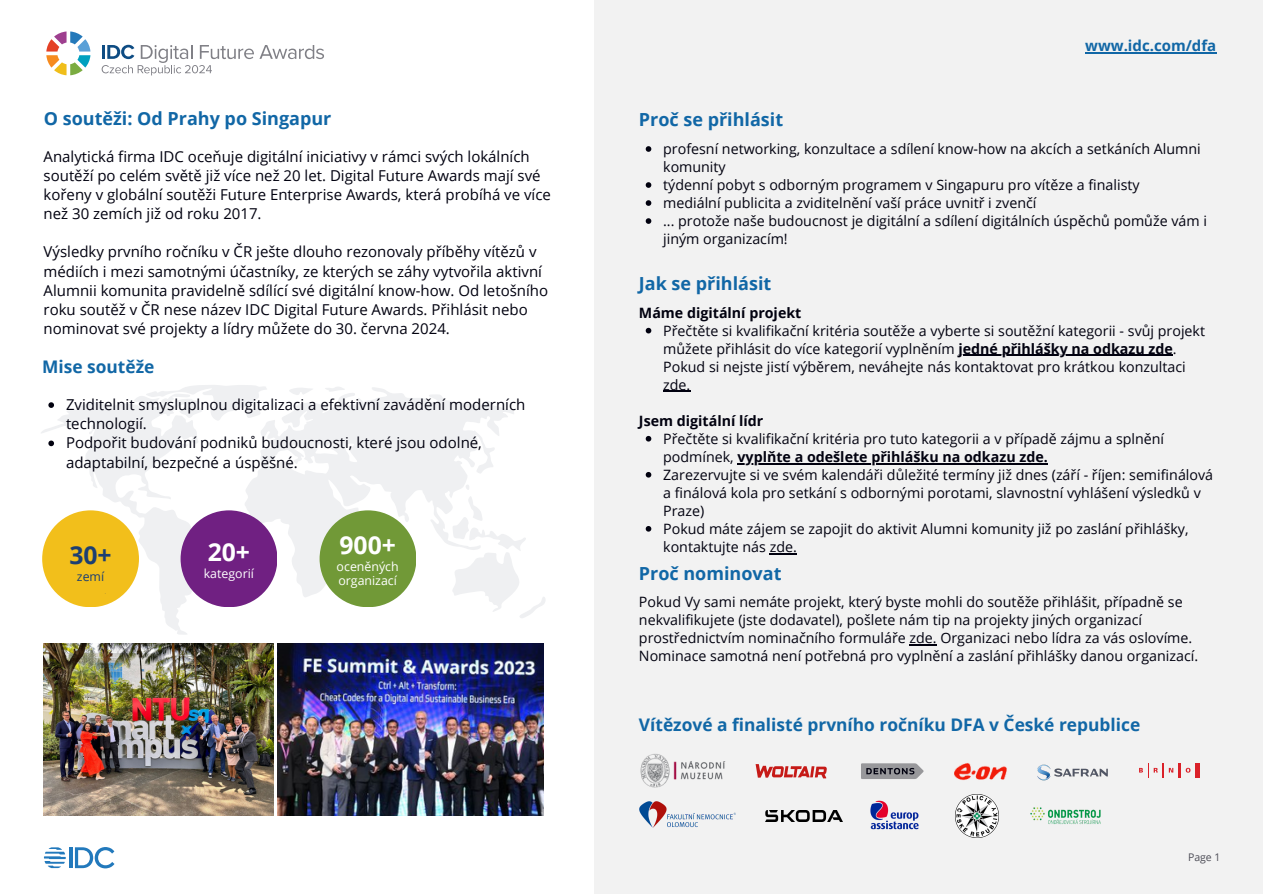
<style>
.page{position:relative;width:1263px;height:894px;background:#fff}
.page>*{position:absolute;margin:0;border:0;box-sizing:border-box;transform-origin:0 0}
.t1{font:700 24.75px "Open Sans";color:#fff}
.t2{font:700 24.75px "Open Sans";color:#1c3f72}
.t3{font:700 18px "Open Sans";color:#1167a6}
.t4{font:700 17.4px "Open Sans";color:#1167a6}
.t5{font:15px/19.2px "Open Sans";color:#01010f}
.t6{font:700 15px "Open Sans";color:#1167a6}
.t7{font:14.25px/18px "Open Sans";color:#01010f}
.t8{font:700 14.25px "Open Sans";color:#01010f}
.t9{font:12.3px/14px "Open Sans";color:#fff}
.t10{font:12.3px "Open Sans";color:#1c3f72}
.t11{font:10.5px "Open Sans";color:#4d4d57}
.s1{font-weight:700}
</style>
<div class="page">
<div style="left:595px;top:0;width:668px;height:893px;background:#f2f2f2"></div>
<svg style="left:269px;top:387px;width:245px;height:211px;fill:#eff0f2"></svg>
<svg style="left:450px;top:483px;width:95px;height:135px"></svg>
<div style="left:181px;top:510px;width:96px;height:97px;background:#702082;border-radius:50%"></div>
<div style="left:320px;top:510px;width:96px;height:97px;background:#719937;border-radius:50%"></div>
<hr style="left:69px;top:847px;width:3px;height:20px;background:#2279bc">
<svg style="left:75px;top:847px;width:39px;height:21px"></svg>
<svg style="left:44px;top:847px;width:22px;height:20px"></svg>
<img style="left:277px;top:643px;width:267px;height:172px">
<img style="left:44px;top:643px;width:229px;height:172px">
<img style="left:640px;top:754px;width:86px;height:34px">
<svg style="left:756px;top:764px;width:71px;height:14px"></svg>
<svg style="left:861px;top:763px;width:63px;height:15px"></svg>
<img style="left:766px;top:810px;width:76px;height:11px">
<img style="left:870px;top:800px;width:49px;height:30px">
<img style="left:954px;top:763px;width:53px;height:18px">
<img style="left:639px;top:801px;width:97px;height:27px">
<img style="left:1037px;top:764px;width:71px;height:17px">
<img style="left:956px;top:794px;width:42px;height:42px">
<img style="left:1030px;top:807px;width:71px;height:18px">
<svg style="left:646px;top:146px;width:5px;height:6px"></svg>
<svg style="left:646px;top:182px;width:5px;height:6px"></svg>
<svg style="left:646px;top:200px;width:5px;height:6px"></svg>
<svg style="left:646px;top:218px;width:5px;height:6px"></svg>
<svg style="left:102px;top:45px;width:222px;height:30px"></svg>
<svg style="left:46px;top:31px;width:44px;height:44px"></svg>
<hr style="left:1085px;top:52px;width:131px;height:1px;background:#1167a6">
<svg style="left:41px;top:385px;width:228px;height:249px"></svg>
<svg style="left:646px;top:328px;width:5px;height:5px"></svg>
<hr style="left:958px;top:355px;width:190px;height:1px;background:#01010f">
<svg style="left:1148px;top:355px;width:25px;height:1px"></svg>
<svg style="left:663px;top:391px;width:27px;height:1px"></svg>
<svg style="left:646px;top:436px;width:5px;height:5px"></svg>
<hr style="left:737px;top:463px;width:282px;height:1px;background:#01010f">
<svg style="left:1019px;top:463px;width:29px;height:1px"></svg>
<svg style="left:646px;top:472px;width:5px;height:5px"></svg>
<svg style="left:646px;top:526px;width:5px;height:5px"></svg>
<svg style="left:770px;top:553px;width:27px;height:1px"></svg>
<svg style="left:909px;top:644px;width:28px;height:1px"></svg>
<hr style="left:1178px;top:762px;width:3px;height:15px;background:#da2129">
<div style="left:1195px;top:762px;width:5px;height:15px;background:#da2129"></div>
<svg style="left:1186px;top:767px;width:4px;height:5px"></svg>
<svg style="left:1139px;top:763px;width:34px;height:14px"></svg>
<p class="t3" style="left:44px;top:106px;width:289px">O soutěži: Od Prahy po Singapur</p>
<h2 class="t5" style="left:44px;top:146px;width:509px">Analytická firma IDC oceňuje digitální iniciativy v rámci svých lokálních soutěží po celém světě již více než 20 let. Digital Future Awards mají své kořeny v globální soutěži Future Enterprise Awards, která probíhá ve více než 30 zemích již od roku 2017.</h2>
<p class="t5" style="left:44px;top:242px;width:506px">Výsledky prvního ročníku v ČR ješte dlouho rezonovaly příběhy vítězů v médiích i mezi samotnými účastníky, ze kterých se záhy vytvořila aktivní Alumnii komunita pravidelně sdílící své digitální know-how. Od letošního roku soutěž v ČR nese název IDC Digital Future Awards. Přihlásit nebo nominovat své projekty a lídry můžete do 30. června 2024.</p>
<h4 class="t4" style="left:42px;top:354px;width:114px">Mise soutěže</h4>
<h1 class="t5" style="left:66px;top:394px;width:461px">Zviditelnit smysluplnou digitalizaci a efektivní zavádění moderních technologií.</h1>
<h3 class="t5" style="left:66px;top:433px;width:417px">Podpořit budování podniků budoucnosti, které jsou odolné, adaptabilní, bezpečné a úspěšné.</h3>
<p class="t2" style="left:69px;top:537px;width:44px">30+</p>
<p class="t10" style="left:77px;top:567px;width:29px">zemí</p>
<p class="t1" style="left:208px;top:534px;width:44px">20+</p>
<p class="t9" style="left:204px;top:565px;width:52px">kategorií</p>
<p class="t1" style="left:339px;top:527px;width:58px">900+</p>
<p class="t9" style="left:337px;top:559px;width:64px">oceněných organizací</p>
<p class="t3" style="left:639px;top:106px;width:146px">Proč se přihlásit</p>
<p class="t6" style="left:1085px;top:35px;width:133px">www.idc.com/dfa</p>
<h1 class="t7" style="left:663px;top:139px;width:539px">profesní networking, konzultace a sdílení know-how na akcích a setkáních Alumni komunity</h1>
<p class="t7" style="left:663px;top:175px;width:478px">týdenní pobyt s odborným programem v Singapuru pro vítěze a finalisty</p>
<p class="t7" style="left:663px;top:193px;width:375px">mediální publicita a zviditelnění vaší práce uvnitř i zvenčí</p>
<p class="t7" style="left:663px;top:211px;width:545px">... protože naše budoucnost je digitální a sdílení digitálních úspěchů pomůže vám i jiným organizacím!</p>
<h1 class="t3" style="left:639px;top:271px;width:134px">Jak se přihlásit</h1>
<h1 class="t8" style="left:639px;top:302px;width:164px">Máme digitální projekt</h1>
<p class="t7" style="left:663px;top:321px;width:543px">Přečtěte si kvalifikační kritéria soutěže a vyberte si soutěžní kategorii - svůj projekt můžete přihlásit do více kategorií vyplněním <span class="s1">jedné přihlášky na odkazu zde</span>.</p>
<p class="t7" style="left:663px;top:357px;width:524px">Pokud si nejste jistí výběrem, neváhejte nás kontaktovat pro krátkou konzultaci zde.</p>
<p class="t8" style="left:639px;top:410px;width:126px">Jsem digitální lídr</p>
<p class="t7" style="left:663px;top:429px;width:503px">Přečtěte si kvalifikační kritéria pro tuto kategorii a v případě zájmu a splnění podmínek, <span class="s1">vyplňte a odešlete přihlášku na odkazu zde.</span></p>
<p class="t7" style="left:663px;top:465px;width:551px">Zarezervujte si ve svém kalendáři důležité termíny již dnes (září - říjen: semifinálová a finálová kola pro setkání s odbornými porotami, slavnostní vyhlášení výsledků v</p>
<p class="t7" style="left:663px;top:501px;width:527px">Praze)<br>Pokud máte zájem se zapojit do aktivit Alumni komunity již po zaslání přihlášky, kontaktujte nás zde.</p>
<h2 class="t3" style="left:639px;top:560px;width:144px">Proč nominovat</h2>
<p class="t7" style="left:639px;top:592px;width:561px">Pokud Vy sami nemáte projekt, který byste mohli do soutěže přihlášit, případně se nekvalifikujete (jste dodavatel), pošlete nám tip na projekty jiných organizací prostřednictvím nominačního formuláře zde. Organizaci nebo lídra za vás oslovíme.<br>Nominace samotná není potřebná pro vyplnění a zaslání přihlášky danou organizací.</p>
<p class="t4" style="left:639px;top:712px;width:503px">Vítězové a finalisté prvního ročníku DFA v České republice</p>
<h2 class="t11" style="left:1188px;top:849px;width:34px">Page 1</h2>
</div>
